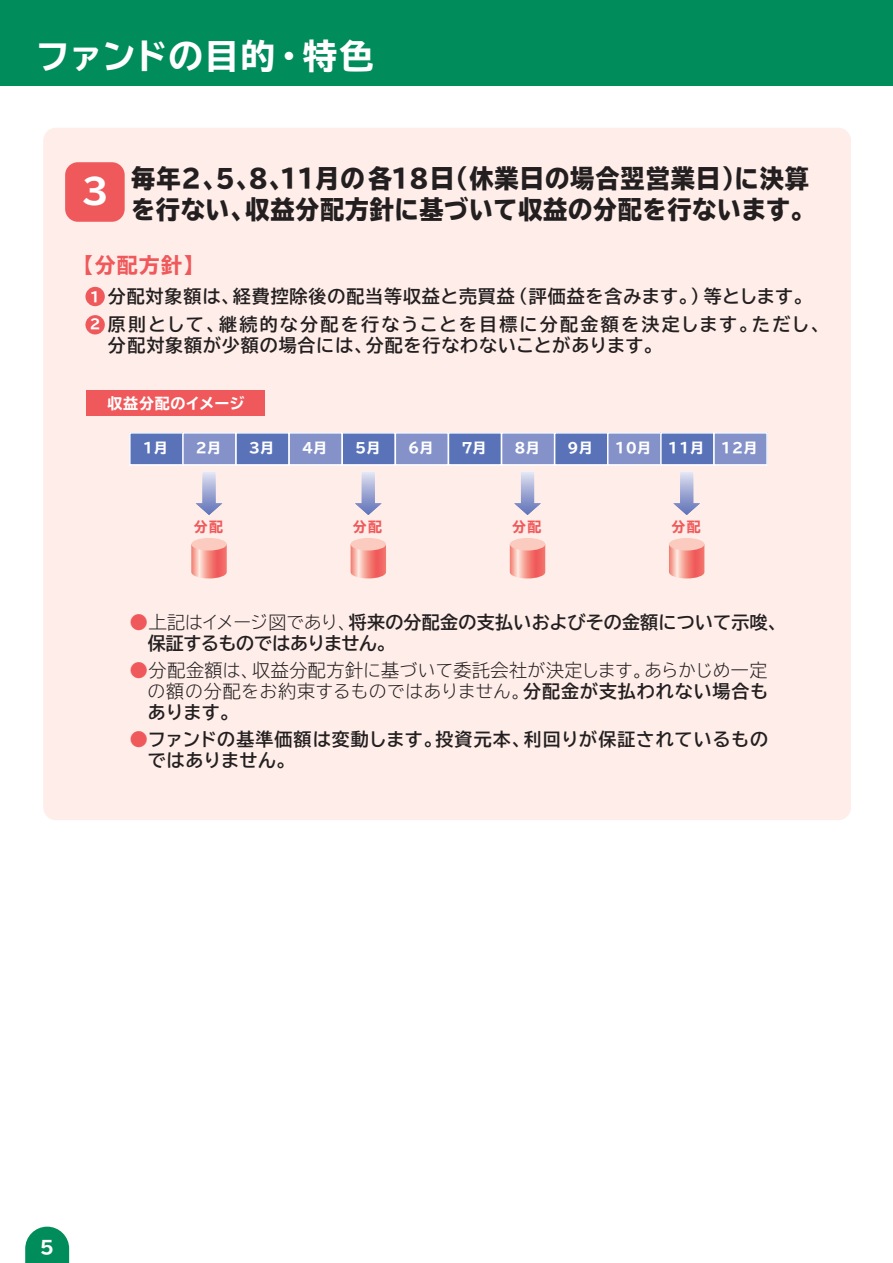
<style>
.page{position:relative;width:893px;height:1263px;background:#fff}
.page>*{position:absolute;margin:0;border:0;box-sizing:border-box;transform-origin:0 0}
.t1{font:700 expanded 34.5px "TBUD Go Std";letter-spacing:.02em;color:#fff}
.t2{font:800 25.5px/31.5px "TBUD Go Std";letter-spacing:.025em;color:#231f20;scale:.95 1}
.t3{font:700 expanded 21px "TBUD Go Std";color:#f0595b}
.t4{font:700 18px/28.5px "TBUD Go Std";letter-spacing:.05em;color:#231f20}
.t5{font:300 18px/21px "TBUD Go Std Super";letter-spacing:.02em;color:#231f20;text-align:right}
.t6{font:700 18px/21px "TBUD Go Std";letter-spacing:.01em;color:#231f20}
.t7{font:700 expanded 18px "TBUD Go Std";color:#fff}
.t8{font:700 expanded 15px "TBUD Go Std";letter-spacing:.03em;color:#fff}
.t9{font:700 expanded 13.95px "TBUD Go Std";color:#fff}
.t10{font:700 expanded 13.95px "TBUD Go Std";letter-spacing:.1em;color:#f0595b}
.t11{font:700 expanded 13.5px/27.3px "TBUD Go Std";color:#fff}
.s1{font-weight:400;color:#f0595b}
.s2{font-family:"TBUD Go Std Super";font-weight:300}
.s3{font-family:"TBUD Go Std";font-weight:400;color:#f0595b}
.s4{font-family:"TBUD Go Std";font-weight:700}
</style>
<div class="page">
<div style="left:43px;top:128px;width:808px;height:692px;background:#feede8;border-radius:13px"></div>
<svg style="left:25px;top:1227px;width:44px;height:36px;background:#209a6f"></svg>
<div style="left:0;top:0;width:893px;height:85px;background:#008c5b"></div>
<div style="left:130px;top:433px;width:53px;height:32px;background:#5a73b8"></div>
<div style="left:129px;top:432px;width:55px;height:34px;border:2px solid #fff"></div>
<div style="left:183px;top:433px;width:53px;height:32px;background:#8592c9"></div>
<div style="left:182px;top:432px;width:55px;height:34px;border:2px solid #fff"></div>
<div style="left:236px;top:433px;width:53px;height:32px;background:#5a73b8"></div>
<div style="left:235px;top:432px;width:55px;height:34px;border:2px solid #fff"></div>
<div style="left:289px;top:433px;width:53px;height:32px;background:#8592c9"></div>
<div style="left:288px;top:432px;width:55px;height:34px;border:2px solid #fff"></div>
<div style="left:342px;top:433px;width:53px;height:32px;background:#5a73b8"></div>
<div style="left:341px;top:432px;width:55px;height:34px;border:2px solid #fff"></div>
<div style="left:395px;top:433px;width:53px;height:32px;background:#8592c9"></div>
<div style="left:395px;top:432px;width:54px;height:34px;border:2px solid #fff"></div>
<div style="left:448px;top:433px;width:54px;height:32px;background:#5a73b8"></div>
<div style="left:448px;top:432px;width:54px;height:34px;border:2px solid #fff"></div>
<div style="left:502px;top:433px;width:53px;height:32px;background:#8592c9"></div>
<div style="left:501px;top:432px;width:54px;height:34px;border:2px solid #fff"></div>
<div style="left:555px;top:433px;width:53px;height:32px;background:#5a73b8"></div>
<div style="left:554px;top:432px;width:54px;height:34px;border:2px solid #fff"></div>
<div style="left:608px;top:433px;width:53px;height:32px;background:#8592c9"></div>
<div style="left:607px;top:432px;width:55px;height:34px;border:2px solid #fff"></div>
<div style="left:661px;top:433px;width:53px;height:32px;background:#5a73b8"></div>
<div style="left:660px;top:432px;width:55px;height:34px;border:2px solid #fff"></div>
<div style="left:714px;top:433px;width:53px;height:32px;background:#8592c9"></div>
<div style="left:713px;top:432px;width:55px;height:34px;border:2px solid #fff"></div>
<svg style="left:196px;top:471px;width:26px;height:44px"></svg>
<svg style="left:355px;top:471px;width:27px;height:44px"></svg>
<svg style="left:514px;top:471px;width:27px;height:44px"></svg>
<svg style="left:673px;top:471px;width:27px;height:44px"></svg>
<div style="left:65px;top:162px;width:60px;height:60px;background:#f0595b;border-radius:13px"></div>
<div style="left:87px;top:390px;width:178px;height:26px;background:#f0595b"></div>
<div style="left:85px;top:287px;width:20px;height:19px;background:#f0595b;border-radius:50%"></div>
<div style="left:85px;top:315px;width:20px;height:19px;background:#f0595b;border-radius:50%"></div>
<svg style="left:191px;top:545px;width:36px;height:33px"></svg>
<div style="left:191px;top:538px;width:36px;height:12px;background:#fbcbc0;border-radius:50%"></div>
<svg style="left:351px;top:545px;width:35px;height:33px"></svg>
<div style="left:351px;top:538px;width:35px;height:12px;background:#fbcbc0;border-radius:50%"></div>
<svg style="left:510px;top:545px;width:35px;height:33px"></svg>
<div style="left:510px;top:538px;width:35px;height:12px;background:#fbcbc0;border-radius:50%"></div>
<svg style="left:669px;top:545px;width:35px;height:33px"></svg>
<div style="left:669px;top:538px;width:35px;height:12px;background:#fbcbc0;border-radius:50%"></div>
<h1 class="t1" style="left:36px;top:37px;width:340px">ファンドの目的・特色</h1>
<h1 class="t1" style="left:81px;top:172px;width:29px">3</h1>
<h2 class="t2" style="left:131px;top:163px;width:721px">毎年2、5、8、11月の各18日（休業日の場合翌営業日）に決算を行ない、収益分配方針に基づいて収益の分配を行ないます。</h2>
<p class="t3" style="left:73px;top:253px;width:133px">【分配方針】</p>
<p class="t11" style="left:90px;top:284px;width:12px">1<br>2</p>
<p class="t4" style="left:108px;top:282px;width:722px">分配対象額は、経費控除後の配当等収益と売買益（評価益を含みます。）等とします。原則として、継続的な分配を行なうことを目標に分配金額を決定します。ただし、</p>
<p class="t4" style="left:108px;top:332px;width:556px">分配対象額が少額の場合には、分配を行なわないことがあります。</p>
<p class="t8" style="left:108px;top:395px;width:138px">収益分配のイメージ</p>
<p class="t9" style="left:143px;top:440px;width:27px">1月</p>
<p class="t9" style="left:196px;top:440px;width:27px">2月</p>
<p class="t9" style="left:249px;top:440px;width:27px">3月</p>
<p class="t9" style="left:302px;top:440px;width:27px">4月</p>
<p class="t9" style="left:355px;top:440px;width:27px">5月</p>
<p class="t9" style="left:408px;top:440px;width:27px">6月</p>
<p class="t9" style="left:461px;top:440px;width:27px">7月</p>
<p class="t9" style="left:514px;top:440px;width:27px">8月</p>
<p class="t9" style="left:567px;top:440px;width:27px">9月</p>
<p class="t9" style="left:615px;top:440px;width:144px">10月 11月 12月</p>
<p class="t10" style="left:194px;top:519px;width:31px">分配</p>
<p class="t10" style="left:353px;top:519px;width:31px">分配</p>
<p class="t10" style="left:512px;top:519px;width:31px">分配</p>
<p class="t10" style="left:671px;top:519px;width:31px">分配</p>
<p class="t6" style="left:148px;top:612px;width:640px;text-indent:-18px"><span class="s1">●</span><span class="s2">上記はイメージ図であり、</span>将来の分配金の支払いおよびその金額について示唆、保証するものではありません。</p>
<p class="t5" style="left:130px;top:659px;width:640px"><span class="s3">●</span>分配金額は、収益分配方針に基づいて委託会社が決定します。あらかじめ一定の額の分配をお約束するものではありません。<span class="s4">分配金が支払われない場合も</span></p>
<p class="t4" style="left:148px;top:698px;width:92px">あります。</p>
<p class="t4" style="left:148px;top:729px;width:622px;line-height:21px;text-indent:-18px"><span class="s1">●</span>ファンドの基準価額は変動します。投資元本、利回りが保証されているものではありません。</p>
<p class="t7" style="left:40px;top:1237px;width:16px">5</p>
</div>
